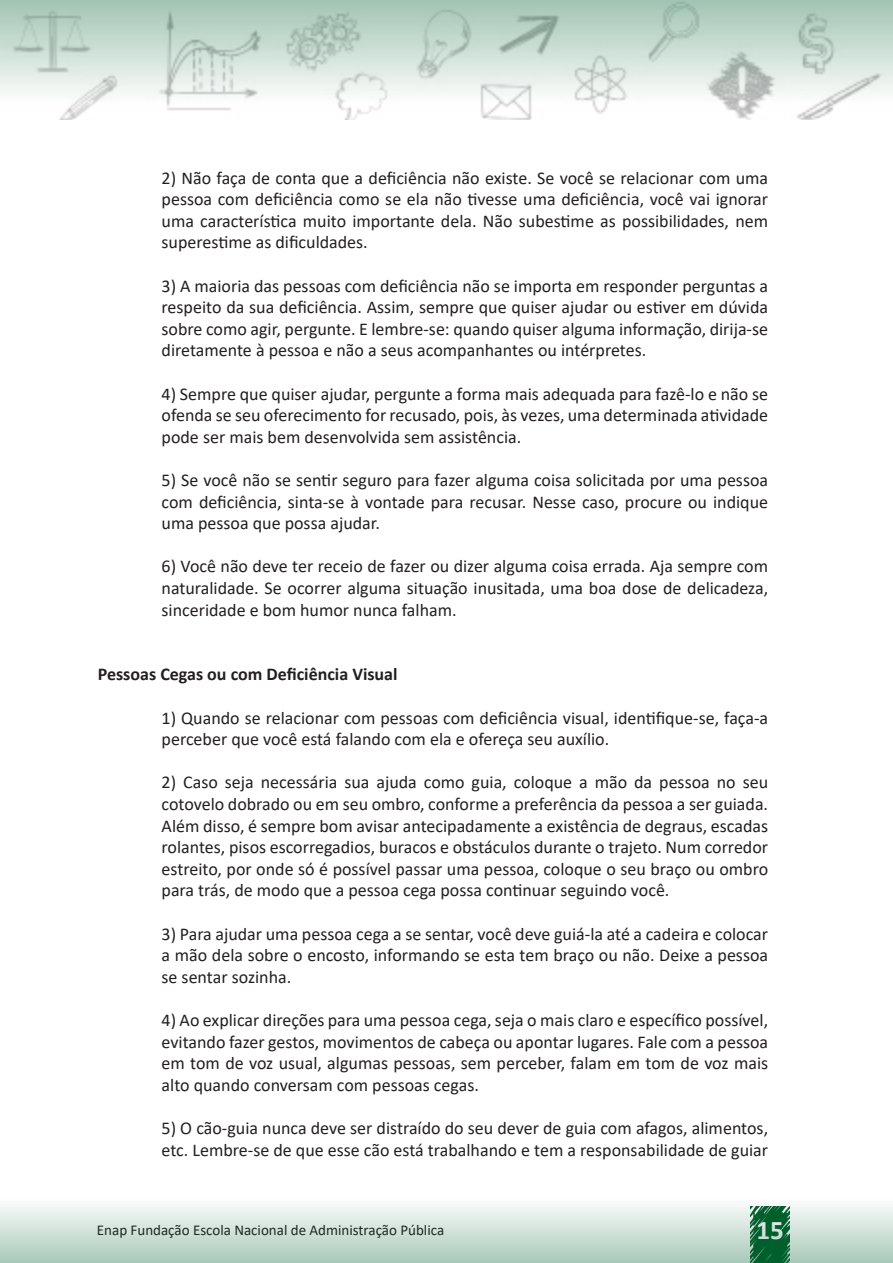
<style>
.page{position:relative;width:893px;height:1263px;background:#fff}
.page>*{position:absolute;margin:0;border:0;box-sizing:border-box;transform-origin:0 0}
.t1{font:700 27px "Calibri";color:#fff}
.Bullets_marcação_II{font:18px/21.6px "Calibri";color:#231f20;text-align:justify}
.texto{font:700 18px "Calibri";color:#231f20}
.t2{font:15px "Calibri";color:#231f20}
</style>
<div class="page">
<svg style="left:0;top:0;width:893px;height:120px"></svg>
<svg style="left:0;top:1205px;width:893px;height:58px;background:#c6dbd0"></svg>
<p class="Bullets_marcação_II" style="left:162px;top:166px;width:608px">2) Não faça de conta que a deficiência não existe. Se você se relacionar com uma pessoa com deficiência como se ela não tivesse uma deficiência, você vai ignorar uma característica muito importante dela. Não subestime as possibilidades, nem superestime as dificuldades.</p>
<p class="Bullets_marcação_II" style="left:162px;top:274px;width:608px">3) A maioria das pessoas com deficiência não se importa em responder perguntas a respeito da sua deficiência. Assim, sempre que quiser ajudar ou estiver em dúvida sobre como agir, pergunte. E lembre-se: quando quiser alguma informação, dirija-se diretamente à pessoa e não a seus acompanhantes ou intérpretes.</p>
<p class="Bullets_marcação_II" style="left:162px;top:382px;width:608px">4) Sempre que quiser ajudar, pergunte a forma mais adequada para fazê-lo e não se ofenda se seu oferecimento for recusado, pois, às vezes, uma determinada atividade pode ser mais bem desenvolvida sem assistência.</p>
<p class="Bullets_marcação_II" style="left:162px;top:469px;width:608px">5) Se você não se sentir seguro para fazer alguma coisa solicitada por uma pessoa com deficiência, sinta-se à vontade para recusar. Nesse caso, procure ou indique uma pessoa que possa ajudar.</p>
<p class="Bullets_marcação_II" style="left:162px;top:555px;width:608px">6) Você não deve ter receio de fazer ou dizer alguma coisa errada. Aja sempre com naturalidade. Se ocorrer alguma situação inusitada, uma boa dose de delicadeza, sinceridade e bom humor nunca falham.</p>
<p class="texto" style="left:98px;top:662px;width:301px">Pessoas Cegas ou com Deficiência Visual</p>
<p class="Bullets_marcação_II" style="left:162px;top:706px;width:608px">1) Quando se relacionar com pessoas com deficiência visual, identifique-se, faça-a perceber que você está falando com ela e ofereça seu auxílio.</p>
<p class="Bullets_marcação_II" style="left:162px;top:771px;width:608px">2) Caso seja necessária sua ajuda como guia, coloque a mão da pessoa no seu cotovelo dobrado ou em seu ombro, conforme a preferência da pessoa a ser guiada.<br>Além disso, é sempre bom avisar antecipadamente a existência de degraus, escadas rolantes, pisos escorregadios, buracos e obstáculos durante o trajeto. Num corredor estreito, por onde só é possível passar uma pessoa, coloque o seu braço ou ombro para trás, de modo que a pessoa cega possa continuar seguindo você.</p>
<p class="Bullets_marcação_II" style="left:162px;top:922px;width:608px">3) Para ajudar uma pessoa cega a se sentar, você deve guiá-la até a cadeira e colocar a mão dela sobre o encosto, informando se esta tem braço ou não. Deixe a pessoa se sentar sozinha.</p>
<p class="Bullets_marcação_II" style="left:162px;top:1009px;width:608px">4) Ao explicar direções para uma pessoa cega, seja o mais claro e específico possível, evitando fazer gestos, movimentos de cabeça ou apontar lugares. Fale com a pessoa em tom de voz usual, algumas pessoas, sem perceber, falam em tom de voz mais alto quando conversam com pessoas cegas.</p>
<p class="Bullets_marcação_II" style="left:162px;top:1117px;width:608px">5) O cão-guia nunca deve ser distraído do seu dever de guia com afagos, alimentos, etc. Lembre-se de que esse cão está trabalhando e tem a responsabilidade de guiar</p>
<p class="t2" style="left:97px;top:1220px;width:349px">Enap Fundação Escola Nacional de Administração Pública</p>
<h1 class="t1" style="left:757px;top:1210px;width:29px">15</h1>
</div>
